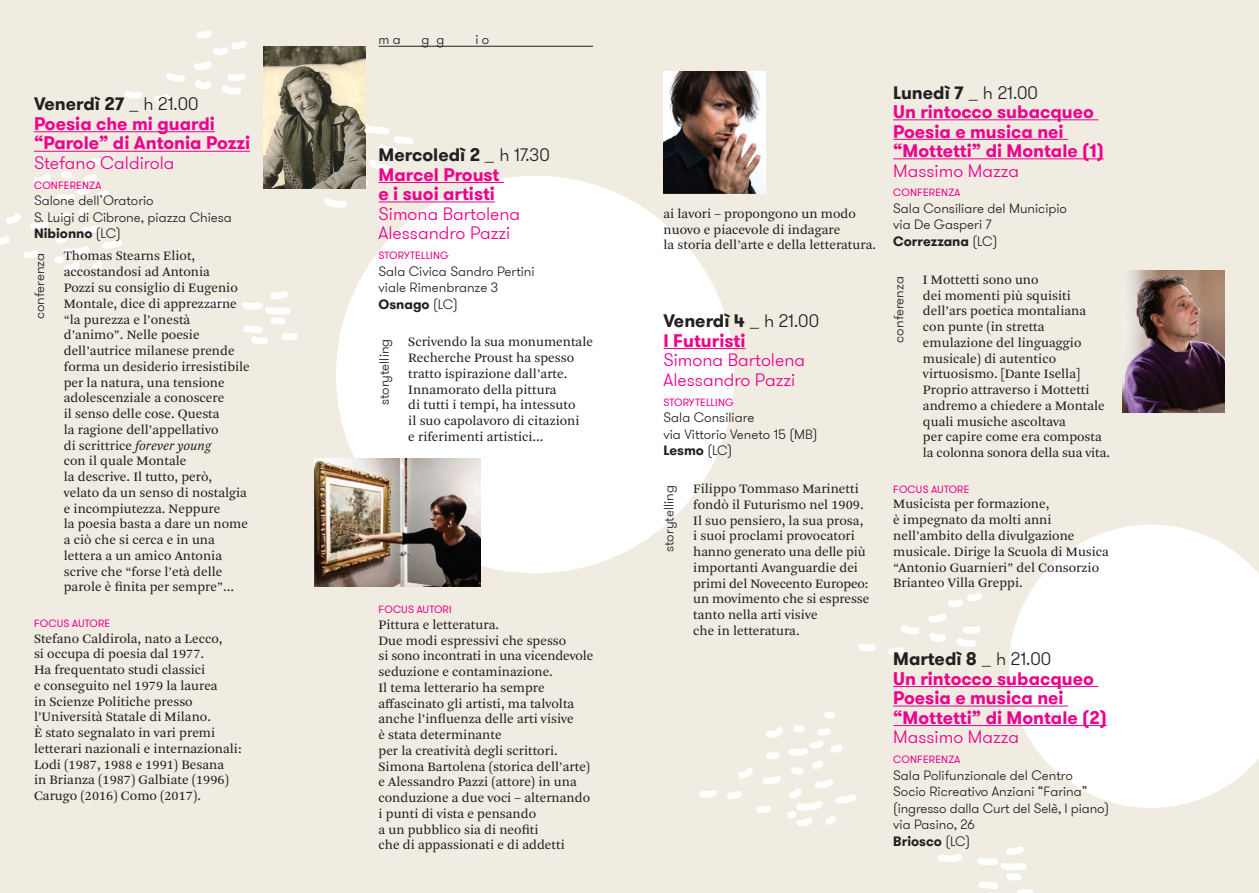
<style>
.page{position:relative;width:1259px;height:893px;background:#f1ece2}
.page>*{position:absolute;margin:0;border:0;box-sizing:border-box;transform-origin:0 0}
.NOME_AUTORE{font:700 18px/19.5px "GT Walsheim Pro";color:#ed028c}
.NOME_AUTORE-2{font:300 18px/19.5px "GT Walsheim Pro";color:#ed028c}
.data{font:700 18px "GT Walsheim Pro";color:#231f20}
.base_graziato{font:13.5px/15.8px "Arnhem Pro Blond";color:#231f20}
.base_graziato-2{font:300 13.5px/16.5px "GT Walsheim Pro";color:#231f20}
.base_graziato-3{font:700 13.5px "GT Walsheim Pro";color:#231f20}
.tema{font:10.5px "GT Walsheim Pro";letter-spacing:.015em;color:#ed028c}
.s1{font-weight:300}
.s2{font-style:italic}
</style>
<div class="page">
<div style="left:336px;top:176px;width:398px;height:397px;background:#fff;border-radius:50%"></div>
<svg style="left:1041px;top:525px;width:218px;height:283px;background:#fdfcfb"></svg>
<svg style="left:699px;top:577px;width:456px;height:316px"></svg>
<svg style="left:0;top:30px;width:418px;height:315px"></svg>
<hr style="left:34px;top:131px;width:181px;height:1px;background:#ed028c">
<hr style="left:34px;top:151px;width:216px;height:1px;background:#ed028c">
<hr style="left:378px;top:46px;width:215px;height:1px;background:#231f20">
<hr style="left:378px;top:182px;width:126px;height:1px;background:#ed028c">
<hr style="left:378px;top:201px;width:117px;height:1px;background:#ed028c">
<hr style="left:663px;top:348px;width:82px;height:1px;background:#ed028c">
<img style="left:315px;top:459px;width:165px;height:128px">
<img style="left:663px;top:71px;width:102px;height:123px">
<img style="left:1123px;top:270px;width:102px;height:142px">
<hr style="left:893px;top:119px;width:205px;height:1px;background:#ed028c">
<hr style="left:893px;top:139px;width:175px;height:1px;background:#ed028c">
<hr style="left:893px;top:158px;width:211px;height:1px;background:#ed028c">
<hr style="left:893px;top:686px;width:205px;height:1px;background:#ed028c">
<hr style="left:893px;top:706px;width:175px;height:1px;background:#ed028c">
<hr style="left:893px;top:725px;width:214px;height:1px;background:#ed028c">
<img style="left:264px;top:47px;width:102px;height:141px">
<p class="data" style="left:34px;top:92px;width:166px">Venerdì 27 <span class="s1">_ h 21.00</span></p>
<p class="NOME_AUTORE" style="left:34px;top:114px;width:182px">Poesia che mi guardi</p>
<p class="NOME_AUTORE" style="left:34px;top:134px;width:217px">“Parole” di Antonia Pozzi</p>
<p class="NOME_AUTORE-2" style="left:34px;top:153px;width:142px">Stefano Caldirola</p>
<p class="tema" style="left:34px;top:179px;width:69px">CONFERENZA</p>
<p class="base_graziato-2" style="left:34px;top:193px;width:199px">Salone dell’Oratorio<br>S. Luigi di Cibrone, piazza Chiesa</p>
<p class="base_graziato-3" style="left:34px;top:225px;width:88px">Nibionno <span class="s1">(LC)</span></p>
<p class="base_graziato-2" style="left:32px;top:319px;width:68px;rotate:-90deg">conferenza</p>
<p class="base_graziato" style="left:64px;top:248px;width:188px">Thomas Stearns Eliot, accostandosi ad Antonia<br>Pozzi su consiglio di Eugenio<br>Montale, dice di apprezzarne “la purezza e l’onestà d’animo”. Nelle poesie dell’autrice milanese prende forma un desiderio irresistibile per la natura, una tensione adolescenziale a conoscere</p>
<p class="base_graziato" style="left:64px;top:406px;width:157px">il senso delle cose. Questa</p>
<p class="base_graziato" style="left:64px;top:422px;width:156px">la ragione dell’appellativo</p>
<p class="base_graziato" style="left:64px;top:437px;width:149px">di scrittrice <span class="s2">forever young</span></p>
<p class="base_graziato" style="left:64px;top:453px;width:124px">con il quale Montale</p>
<p class="base_graziato" style="left:64px;top:469px;width:150px">la descrive. Il tutto, però,</p>
<p class="base_graziato" style="left:64px;top:485px;width:185px">velato da un senso di nostalgia e incompiutezza. Neppure</p>
<p class="base_graziato" style="left:64px;top:516px;width:186px">la poesia basta a dare un nome a ciò che si cerca e in una lettera a un amico Antonia scrive che “forse l’età delle parole è finita per sempre”…</p>
<p class="tema" style="left:34px;top:617px;width:78px">FOCUS AUTORE</p>
<p class="base_graziato" style="left:34px;top:631px;width:190px">Stefano Caldirola, nato a Lecco, si occupa di poesia dal 1977.<br>Ha frequentato studi classici<br>e conseguito nel 1979 la laurea in Scienze Politiche presso l’Università Statale di Milano.</p>
<p class="base_graziato" style="left:34px;top:725px;width:209px">È stato segnalato in vari premi letterari nazionali e internazionali:<br>Lodi (1987, 1988 e 1991) Besana<br>in Brianza (1987) Galbiate (1996)<br>Carugo (2016) Como (2017).</p>
<p class="base_graziato-2" style="left:378px;top:32px;width:24px">m a</p>
<p class="base_graziato-2" style="left:421px;top:32px;width:24px">g g</p>
<p class="base_graziato-2" style="left:475px;top:32px;width:16px">i o</p>
<p class="data" style="left:378px;top:143px;width:173px">Mercoledì 2 <span class="s1">_ h 17.30</span></p>
<p class="NOME_AUTORE" style="left:378px;top:165px;width:122px">Marcel Proust</p>
<p class="NOME_AUTORE" style="left:378px;top:184px;width:118px">e i suoi artisti</p>
<p class="NOME_AUTORE-2" style="left:378px;top:204px;width:143px">Simona Bartolena<br>Alessandro Pazzi</p>
<p class="tema" style="left:378px;top:249px;width:72px">STORYTELLING</p>
<p class="base_graziato-2" style="left:378px;top:263px;width:158px">Sala Civica Sandro Pertini</p>
<p class="base_graziato-2" style="left:378px;top:279px;width:121px">viale Rimenbranze 3</p>
<p class="base_graziato-3" style="left:378px;top:295px;width:81px">Osnago <span class="s1">(LC)</span></p>
<p class="base_graziato-2" style="left:376px;top:405px;width:68px;rotate:-90deg">storytelling</p>
<p class="base_graziato" style="left:408px;top:334px;width:186px">Scrivendo la sua monumentale<br>Recherche Proust ha spesso tratto ispirazione dall’arte.</p>
<p class="base_graziato" style="left:408px;top:382px;width:150px">Innamorato della pittura</p>
<p class="base_graziato" style="left:408px;top:397px;width:169px">di tutti i tempi, ha intessuto</p>
<p class="base_graziato" style="left:408px;top:413px;width:173px">il suo capolavoro di citazioni</p>
<p class="base_graziato" style="left:408px;top:429px;width:137px">e riferimenti artistici...</p>
<p class="tema" style="left:378px;top:603px;width:75px">FOCUS AUTORI</p>
<p class="base_graziato" style="left:378px;top:617px;width:122px">Pittura e letteratura.</p>
<p class="base_graziato" style="left:378px;top:633px;width:189px">Due modi espressivi che spesso</p>
<p class="base_graziato" style="left:378px;top:648px;width:216px">si sono incontrati in una vicendevole seduzione e contaminazione.<br>Il tema letterario ha sempre affascinato gli artisti, ma talvolta anche l’influenza delle arti visive</p>
<p class="base_graziato" style="left:378px;top:727px;width:125px">è stata determinante</p>
<p class="base_graziato" style="left:378px;top:743px;width:181px">per la creatività degli scrittori.</p>
<p class="base_graziato" style="left:378px;top:759px;width:213px">Simona Bartolena (storica dell’arte) e Alessandro Pazzi (attore) in una conduzione a due voci – alternando i punti di vista e pensando</p>
<p class="base_graziato" style="left:378px;top:822px;width:162px">a un pubblico sia di neofiti</p>
<p class="base_graziato" style="left:378px;top:837px;width:188px">che di appassionati e di addetti</p>
<p class="base_graziato" style="left:663px;top:206px;width:194px">ai lavori – propongono un modo nuovo e piacevole di indagare</p>
<p class="base_graziato" style="left:663px;top:237px;width:214px">la storia dell’arte e della letteratura.</p>
<p class="data" style="left:663px;top:309px;width:157px">Venerdì 4 <span class="s1">_ h 21.00</span></p>
<p class="NOME_AUTORE" style="left:663px;top:331px;width:83px">I Futuristi</p>
<p class="NOME_AUTORE-2" style="left:663px;top:351px;width:143px">Simona Bartolena<br>Alessandro Pazzi</p>
<p class="tema" style="left:663px;top:395px;width:72px">STORYTELLING</p>
<p class="base_graziato-2" style="left:663px;top:409px;width:92px">Sala Consiliare</p>
<p class="base_graziato-2" style="left:663px;top:426px;width:156px">via Vittorio Veneto 15 (MB)</p>
<p class="base_graziato-3" style="left:663px;top:442px;width:70px">Lesmo <span class="s1">(LC)</span></p>
<p class="base_graziato-2" style="left:661px;top:552px;width:68px;rotate:-90deg">storytelling</p>
<p class="base_graziato" style="left:693px;top:481px;width:177px">Filippo Tommaso Marinetti fondò il Futurismo nel 1909.<br>Il suo pensiero, la sua prosa, i suoi proclami provocatori hanno generato una delle più importanti Avanguardie dei primi del Novecento Europeo: un movimento che si espresse tanto nella arti visive</p>
<p class="base_graziato" style="left:693px;top:623px;width:108px">che in letteratura.</p>
<p class="data" style="left:893px;top:81px;width:146px">Lunedì 7 <span class="s1">_ h 21.00</span></p>
<p class="NOME_AUTORE" style="left:893px;top:102px;width:212px">Un rintocco subacqueo<br>Poesia e musica nei “Mottetti” di Montale (1)</p>
<p class="NOME_AUTORE-2" style="left:893px;top:161px;width:128px">Massimo Mazza</p>
<p class="tema" style="left:893px;top:186px;width:69px">CONFERENZA</p>
<p class="base_graziato-2" style="left:893px;top:200px;width:175px">Sala Consiliare del Municipio</p>
<p class="base_graziato-2" style="left:893px;top:217px;width:100px">via De Gasperi 7</p>
<p class="base_graziato-3" style="left:893px;top:232px;width:106px">Correzzana <span class="s1">(LC)</span></p>
<p class="base_graziato-2" style="left:890px;top:343px;width:68px;rotate:-90deg">conferenza</p>
<p class="base_graziato" style="left:923px;top:272px;width:117px">I Mottetti sono uno</p>
<p class="base_graziato" style="left:923px;top:288px;width:165px">dei momenti più squisiti dell’ars poetica montaliana con punte (in stretta emulazione del linguaggio musicale) di autentico virtuosismo. [Dante Isella]</p>
<p class="base_graziato" style="left:923px;top:382px;width:183px">Proprio attraverso i Mottetti andremo a chiedere a Montale quali musiche ascoltava</p>
<p class="base_graziato" style="left:923px;top:429px;width:189px">per capire come era composta la colonna sonora della sua vita.</p>
<p class="tema" style="left:893px;top:482px;width:78px">FOCUS AUTORE</p>
<p class="base_graziato" style="left:893px;top:496px;width:217px">Musicista per formazione,<br>è impegnato da molti anni nell’ambito della divulgazione musicale. Dirige la Scuola di Musica “Antonio Guarnieri” del Consorzio<br>Brianteo Villa Greppi.</p>
<p class="data" style="left:893px;top:647px;width:160px">Martedì 8 <span class="s1">_ h 21.00</span></p>
<p class="NOME_AUTORE" style="left:893px;top:669px;width:215px">Un rintocco subacqueo<br>Poesia e musica nei “Mottetti” di Montale (2)</p>
<p class="NOME_AUTORE-2" style="left:893px;top:728px;width:128px">Massimo Mazza</p>
<p class="tema" style="left:893px;top:753px;width:69px">CONFERENZA</p>
<p class="base_graziato-2" style="left:893px;top:767px;width:217px">Sala Polifunzionale del Centro<br>Socio Ricreativo Anziani “Farina” (ingresso dalla Curt del Selè, I piano)</p>
<p class="base_graziato-2" style="left:893px;top:816px;width:83px">via Pasino, 26</p>
<p class="base_graziato-3" style="left:893px;top:832px;width:79px">Briosco <span class="s1">(LC)</span></p>
</div>
